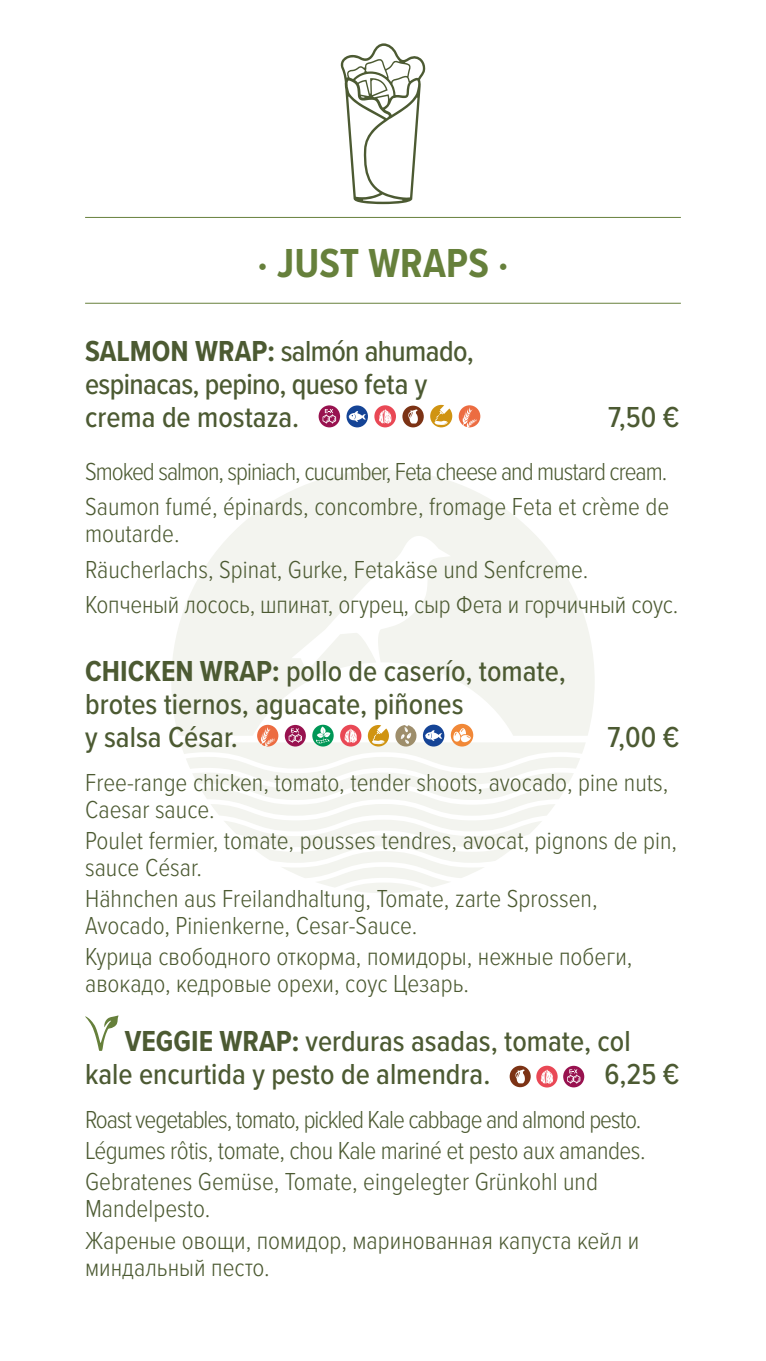
<style>
.page{position:relative;width:766px;height:1361px;background:#fff}
.page>*{position:absolute;margin:0;border:0;box-sizing:border-box;transform-origin:0 0}
.t1{font:700 42px "Proxima Nova Cond";letter-spacing:.005em;color:#66803b}
.t2{font:500 30px/33px "Proxima Nova Cond";color:#4c5a32}
.t3{font:500 30px/33px "Proxima Nova Cond";letter-spacing:-.02em;color:#4c5a32}
.t4{font:300 25.5px/27px "Proxima Nova Cond";color:#4c5a32}
.t5{font:300 25.5px/31.2px "Proxima Nova Cond";letter-spacing:-.02em;color:#4c5a32}
.t6{font:300 25.5px/35.4px "Proxima Nova Cond";letter-spacing:-.04em;color:#4c5a32}
.s1{font-weight:700}
</style>
<div class="page">
<svg style="left:171px;top:470px;width:423px;height:266px;fill:#f3f4ef"></svg>
<hr style="left:85px;top:217px;width:595px;height:1px;background:#66803b">
<hr style="left:85px;top:303px;width:595px;height:1px;background:#66803b">
<svg style="left:318px;top:405px;width:22px;height:22px"></svg>
<svg style="left:322px;top:409px;width:14px;height:15px"></svg>
<svg style="left:346px;top:405px;width:22px;height:22px"></svg>
<svg style="left:348px;top:411px;width:18px;height:11px"></svg>
<svg style="left:374px;top:405px;width:22px;height:22px"></svg>
<svg style="left:379px;top:409px;width:12px;height:15px"></svg>
<div style="left:402px;top:406px;width:21px;height:21px;background:#7c3315;border-radius:50%"></div>
<svg style="left:408px;top:409px;width:10px;height:14px"></svg>
<svg style="left:430px;top:405px;width:22px;height:22px"></svg>
<svg style="left:458px;top:405px;width:22px;height:22px"></svg>
<svg style="left:180px;top:725px;width:405px;height:168px"></svg>
<svg style="left:85px;top:1015px;width:33px;height:36px"></svg>
<svg style="left:509px;top:1065px;width:21px;height:22px"></svg>
<svg style="left:515px;top:1069px;width:9px;height:14px"></svg>
<svg style="left:536px;top:1065px;width:21px;height:22px"></svg>
<svg style="left:540px;top:1069px;width:13px;height:15px"></svg>
<div style="left:563px;top:1066px;width:21px;height:21px;background:#98124f;border-radius:50%"></div>
<svg style="left:567px;top:1069px;width:13px;height:15px"></svg>
<svg style="left:340px;top:43px;width:85px;height:161px"></svg>
<h1 class="t1" style="left:257px;top:232px;width:252px">· JUST WRAPS ·</h1>
<p class="t3" style="left:85px;top:334px;width:390px"><span class="s1">SALMON WRAP:</span> salmón ahumado, espinacas, pepino, queso feta y crema de mostaza.</p>
<p class="t2" style="left:608px;top:400px;width:73px">7,50 €</p>
<p class="t6" style="left:85px;top:452px;width:585px">Smoked salmon, spiniach, cucumber, Feta cheese and mustard cream.<br>Saumon fumé, épinards, concombre, fromage Feta et crème de</p>
<p class="t4" style="left:85px;top:515px;width:594px;line-height:35.4px">moutarde.<br>Räucherlachs, Spinat, Gurke, Fetakäse und Senfcreme.<br>Копченый лосось, шпинат, огурец, сыр Фета и горчичный соус.</p>
<p class="t2" style="left:85px;top:653px;width:482px"><span class="s1">CHICKEN WRAP:</span> pollo de caserío, tomate, brotes tiernos, aguacate, piñones<br>y salsa César.</p>
<p class="t2" style="left:607px;top:719px;width:73px">7,00 €</p>
<p class="t4" style="left:85px;top:767px;width:584px">Free-range chicken, tomato, tender shoots, avocado, pine nuts,<br>Caesar sauce.</p>
<p class="t4" style="left:85px;top:825px;width:593px">Poulet fermier, tomate, pousses tendres, avocat, pignons de pin, sauce César.</p>
<p class="t4" style="left:85px;top:884px;width:514px">Hähnchen aus Freilandhaltung, Tomate, zarte Sprossen,<br>Avocado, Pinienkerne, Cesar-Sauce.</p>
<p class="t4" style="left:85px;top:942px;width:548px">Курица свободного откорма, помидоры, нежные побеги, авокадо, кедровые орехи, соус Цезарь.</p>
<p class="t2" style="left:85px;top:1023px;width:547px;text-indent:40px"><span class="s1">VEGGIE WRAP:</span> verduras asadas, tomate, col kale encurtida y pesto de almendra.</p>
<p class="t2" style="left:604px;top:1056px;width:77px">6,25 €</p>
<p class="t5" style="left:85px;top:1102px;width:562px">Roast vegetables, tomato, pickled Kale cabbage and almond pesto.<br>Légumes rôtis, tomate, chou Kale mariné et pesto aux amandes.<br>Gebratenes Gemüse, Tomate, eingelegter Grünkohl und</p>
<p class="t4" style="left:85px;top:1192px;width:555px;line-height:31.2px">Mandelpesto.<br>Жареные овощи, помидор, маринованная капуста кейл и</p>
<p class="t4" style="left:85px;top:1252px;width:186px">миндальный песто.</p>
</div>
